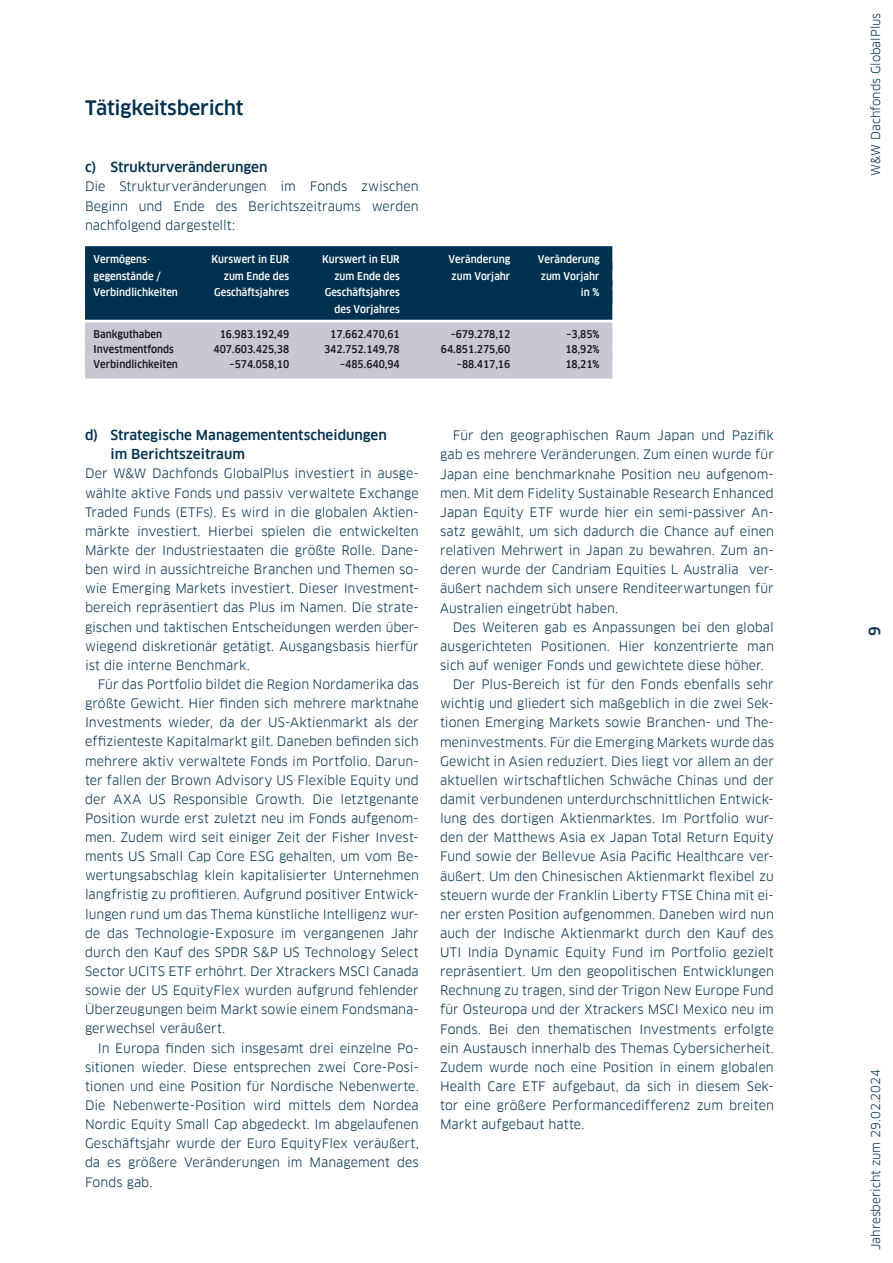
<style>
.page{position:relative;width:893px;height:1263px;background:#fff}
.page>*{position:absolute;margin:0;border:0;box-sizing:border-box;transform-origin:0 0}
.t1{font:500 19.5px "Clanfor LBBW";letter-spacing:-.015em;color:#00314e}
.t2{font:500 15px "Clanfor LBBW";color:#00314e}
.t3{font:500 13.5px/19.2px "Clanfor LBBW";color:#00314e}
.t4{font:12.75px/19.2px "Clanfor LBBW";color:#00314e;text-align:justify}
.t5{font:12px "Clanfor LBBW";color:#00314e}
.t6{font:500 10.5px "Clanfor LBBW Narr";color:#fff}
.t7{font:500 10.5px "Clanfor LBBW Narr";color:#1a171c}
</style>
<div class="page">
<div style="left:85px;top:246px;width:527px;height:24px;background:#00314e"></div>
<div style="left:85px;top:263px;width:527px;height:24px;background:#00314e"></div>
<div style="left:85px;top:279px;width:527px;height:24px;background:#00314e"></div>
<div style="left:85px;top:290px;width:527px;height:30px;background:#00314e"></div>
<div style="left:85px;top:322px;width:527px;height:21px;background:#c7c8d2"></div>
<div style="left:85px;top:335px;width:527px;height:29px;background:#c7c8d2"></div>
<div style="left:85px;top:350px;width:527px;height:29px;background:#c7c8d2"></div>
<h1 class="t1" style="left:85px;top:96px;width:160px">Tätigkeitsbericht</h1>
<p class="t3" style="left:85px;top:158px;width:184px">c) Strukturveränderungen</p>
<p class="t4" style="left:85px;top:177px;width:335px">Die Strukturveränderungen im Fonds zwischen Beginn und Ende des Berichtszeitraums werden nachfolgend dargestellt:</p>
<p class="t6" style="left:94px;top:253px;width:59px">Vermögens-</p>
<p class="t6" style="left:211px;top:253px;width:79px">Kurswert in EUR</p>
<p class="t6" style="left:322px;top:253px;width:79px">Kurswert in EUR</p>
<p class="t6" style="left:449px;top:253px;width:63px">Veränderung</p>
<p class="t6" style="left:538px;top:253px;width:63px">Veränderung</p>
<p class="t6" style="left:94px;top:270px;width:69px">gegenstände /</p>
<p class="t6" style="left:224px;top:270px;width:67px">zum Ende des</p>
<p class="t6" style="left:334px;top:270px;width:67px">zum Ende des</p>
<p class="t6" style="left:452px;top:270px;width:60px">zum Vorjahr</p>
<p class="t6" style="left:541px;top:270px;width:60px">zum Vorjahr</p>
<p class="t6" style="left:94px;top:286px;width:86px">Verbindlichkeiten</p>
<p class="t6" style="left:214px;top:286px;width:76px">Geschäftsjahres</p>
<p class="t6" style="left:325px;top:286px;width:76px">Geschäftsjahres</p>
<p class="t6" style="left:581px;top:286px;width:20px">in %</p>
<p class="t6" style="left:334px;top:303px;width:67px">des Vorjahres</p>
<p class="t7" style="left:94px;top:328px;width:70px">Bankguthaben</p>
<p class="t7" style="left:220px;top:328px;width:71px">16.983.192,49</p>
<p class="t7" style="left:330px;top:328px;width:71px">17.662.470,61</p>
<p class="t7" style="left:451px;top:328px;width:61px">–679.278,12</p>
<p class="t7" style="left:566px;top:328px;width:35px">–3,85%</p>
<p class="t7" style="left:94px;top:343px;width:82px">Investmentfonds</p>
<p class="t7" style="left:214px;top:343px;width:77px">407.603.425,38</p>
<p class="t7" style="left:324px;top:343px;width:77px">342.752.149,78</p>
<p class="t7" style="left:441px;top:343px;width:71px">64.851.275,60</p>
<p class="t7" style="left:565px;top:343px;width:36px">18,92%</p>
<p class="t7" style="left:94px;top:358px;width:86px">Verbindlichkeiten</p>
<p class="t7" style="left:230px;top:358px;width:61px">–574.058,10</p>
<p class="t7" style="left:340px;top:358px;width:61px">–485.640,94</p>
<p class="t7" style="left:457px;top:358px;width:55px">–88.417,16</p>
<p class="t7" style="left:565px;top:358px;width:36px">18,21%</p>
<p class="t3" style="left:111px;top:426px;width:278px;text-indent:-26px">d) Strategische Managemententscheidungen im Berichtszeitraum</p>
<p class="t4" style="left:85px;top:464px;width:335px">Der W&amp;W Dachfonds GlobalPlus investiert in ausge&shy;wählte aktive Fonds und passiv verwaltete Exchange Traded Funds (ETFs). Es wird in die globalen Aktien&shy;märkte investiert. Hierbei spielen die entwickelten Märkte der Industriestaaten die größte Rolle. Dane&shy;ben wird in aussichtreiche Branchen und Themen so&shy;wie Emerging Markets investiert. Dieser Investment&shy;bereich repräsentiert das Plus im Namen. Die strate&shy;gischen und taktischen Entscheidungen werden über&shy;wiegend diskretionär getätigt. Ausgangsbasis hierfür ist die interne Benchmark.</p>
<p class="t4" style="left:85px;top:675px;width:335px;text-indent:13px">Für das Portfolio bildet die Region Nordamerika das größte Gewicht. Hier finden sich mehrere marktnahe Investments wieder, da der US-Aktienmarkt als der effizienteste Kapitalmarkt gilt. Daneben befinden sich mehrere aktiv verwaltete Fonds im Portfolio. Darun&shy;ter fallen der Brown Advisory US Flexible Equity und der AXA US Responsible Growth. Die letztgenante Position wurde erst zuletzt neu im Fonds aufgenom&shy;men. Zudem wird seit einiger Zeit der Fisher Invest&shy;ments US Small Cap Core ESG gehalten, um vom Be&shy;wertungsabschlag klein kapitalisierter Unternehmen langfristig zu profitieren. Aufgrund positiver Entwick&shy;lungen rund um das Thema künstliche Intelligenz wur&shy;de das Technologie-Exposure im vergangenen Jahr durch den Kauf des SPDR S&amp;P US Technology Select Sector UCITS ETF erhöhrt. Der Xtrackers MSCI Canada sowie der US EquityFlex wurden aufgrund fehlender Überzeugungen beim Markt sowie einem Fondsmana&shy;gerwechsel veräußert.</p>
<p class="t4" style="left:85px;top:1038px;width:335px;text-indent:13px">In Europa finden sich insgesamt drei einzelne Po&shy;sitionen wieder. Diese entsprechen zwei Core-Posi&shy;tionen und eine Position für Nordische Nebenwerte.<br>Die Nebenwerte-Position wird mittels dem Nordea Nordic Equity Small Cap abgedeckt. Im abgelaufenen Geschäftsjahr wurde der Euro EquityFlex veräußert, da es größere Veränderungen im Management des Fonds gab.</p>
<p class="t4" style="left:440px;top:426px;width:335px;text-indent:13px">Für den geographischen Raum Japan und Pazifik gab es mehrere Veränderungen. Zum einen wurde für Japan eine benchmarknahe Position neu aufgenom&shy;men. Mit dem Fidelity Sustainable Research Enhanced Japan Equity ETF wurde hier ein semi-passiver An&shy;satz gewählt, um sich dadurch die Chance auf einen relativen Mehrwert in Japan zu bewahren. Zum an&shy;deren wurde der Candriam Equities L Australia ver&shy;äußert nachdem sich unsere Renditeerwartungen für Australien eingetrübt haben.</p>
<p class="t4" style="left:453px;top:617px;width:323px">Des Weiteren gab es Anpassungen bei den global</p>
<p class="t4" style="left:440px;top:636px;width:335px">ausgerichteten Positionen. Hier konzentrierte man</p>
<p class="t4" style="left:440px;top:656px;width:325px">sich auf weniger Fonds und gewichtete diese höher.</p>
<p class="t4" style="left:453px;top:675px;width:322px">Der Plus-Bereich ist für den Fonds ebenfalls sehr</p>
<p class="t4" style="left:440px;top:694px;width:335px">wichtig und gliedert sich maßgeblich in die zwei Sek-</p>
<p class="t4" style="left:440px;top:713px;width:335px">tionen Emerging Markets sowie Branchen- und The-</p>
<p class="t4" style="left:440px;top:732px;width:335px">meninvestments. Für die Emerging Markets wurde das</p>
<p class="t4" style="left:440px;top:751px;width:335px">Gewicht in Asien reduziert. Dies liegt vor allem an der</p>
<p class="t4" style="left:440px;top:770px;width:335px">aktuellen wirtschaftlichen Schwäche Chinas und der</p>
<p class="t4" style="left:440px;top:790px;width:335px">damit verbundenen unterdurchschnittlichen Entwick-</p>
<p class="t4" style="left:440px;top:809px;width:335px">lung des dortigen Aktienmarktes. Im Portfolio wur-</p>
<p class="t4" style="left:440px;top:828px;width:335px">den der Matthews Asia ex Japan Total Return Equity</p>
<p class="t4" style="left:440px;top:847px;width:335px">Fund sowie der Bellevue Asia Pacific Healthcare ver-</p>
<p class="t4" style="left:440px;top:866px;width:335px">äußert. Um den Chinesischen Aktienmarkt flexibel zu</p>
<p class="t4" style="left:440px;top:885px;width:335px">steuern wurde der Franklin Liberty FTSE China mit ei-</p>
<p class="t4" style="left:440px;top:904px;width:335px">ner ersten Position aufgenommen. Daneben wird nun</p>
<p class="t4" style="left:440px;top:924px;width:335px">auch der Indische Aktienmarkt durch den Kauf des</p>
<p class="t4" style="left:440px;top:943px;width:335px">UTI India Dynamic Equity Fund im Portfolio gezielt</p>
<p class="t4" style="left:440px;top:962px;width:335px">repräsentiert. Um den geopolitischen Entwicklungen</p>
<p class="t4" style="left:440px;top:981px;width:335px">Rechnung zu tragen, sind der Trigon New Europe Fund</p>
<p class="t4" style="left:440px;top:1000px;width:335px">für Osteuropa und der Xtrackers MSCI Mexico neu im</p>
<p class="t4" style="left:440px;top:1019px;width:335px">Fonds. Bei den thematischen Investments erfolgte</p>
<p class="t4" style="left:440px;top:1038px;width:335px">ein Austausch innerhalb des Themas Cybersicherheit.</p>
<p class="t4" style="left:440px;top:1057px;width:335px">Zudem wurde noch eine Position in einem globalen</p>
<p class="t4" style="left:440px;top:1077px;width:335px">Health Care ETF aufgebaut, da sich in diesem Sek-</p>
<p class="t4" style="left:440px;top:1096px;width:335px">tor eine größere Performancedifferenz zum breiten</p>
<p class="t4" style="left:440px;top:1115px;width:146px">Markt aufgebaut hatte.</p>
<p class="t5" style="left:869px;top:176px;width:164px;rotate:-90deg">W&amp;W Dachfonds GlobalPlus</p>
<p class="t2" style="left:866px;top:636px;width:11px;rotate:-90deg">9</p>
<p class="t5" style="left:869px;top:1250px;width:183px;rotate:-90deg">Jahresbericht zum 29.02.2024</p>
</div>
